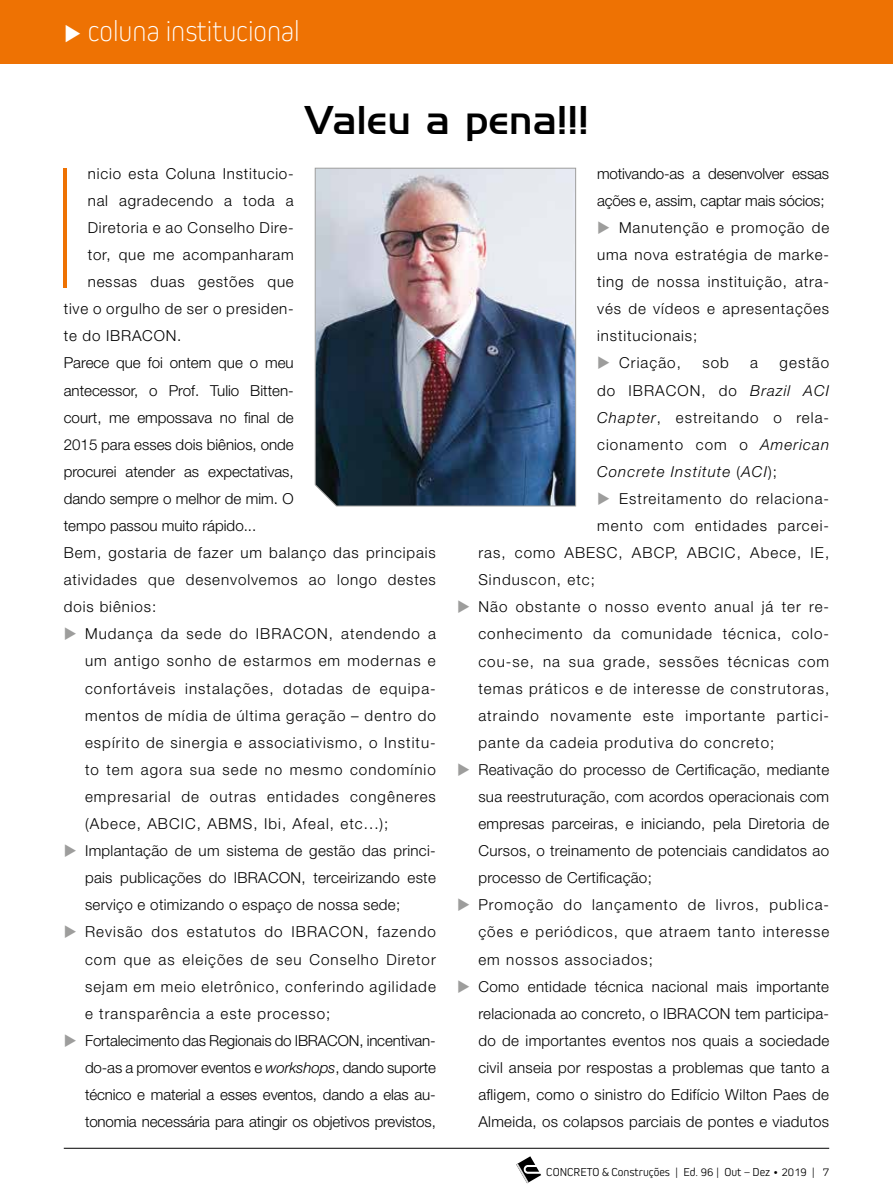
<style>
.page{position:relative;width:893px;height:1191px;background:#fff}
.page>*{position:absolute;margin:0;border:0;box-sizing:border-box;transform-origin:0 0}
.t1{font:200 166.8px "Helvetica Neue LT Std";color:#ee7203}
.t2{font:500 42px "Handel Got D";color:#000}
.t3{font:200 30px "Kiro";color:#fff;scale:.95 1}
.t4{font:300 15.15px/27.2px "Helvetica Neue LT Std";letter-spacing:.05em;color:#000;text-align:justify}
.t5{font:300 15.15px "Helvetica Neue LT Std";color:#000}
.t6{font:300 15.15px "Helvetica Neue LT Std";letter-spacing:.07em;color:#000}
.t7{font:300 15.15px/27.2px "Helvetica Neue LT Std";letter-spacing:-.01em;color:#000}
.t8{font:300 12px "Kiro";color:#000}
.s1{color:#9d9d9c}
.s2{font-style:italic}
</style>
<div class="page">
<svg style="left:516px;top:1156px;width:25px;height:27px"></svg>
<hr style="left:64px;top:1148px;width:765px;height:1px;background:#000">
<div style="left:0;top:0;width:893px;height:64px;background:#ee7203"></div>
<img style="left:315px;top:168px;width:261px;height:338px">
<h3 class="t3" style="left:64px;top:14px;width:249px">◆ coluna institucional</h3>
<h2 class="t2" style="left:304px;top:97px;width:286px">Valeu a pena!!!</h2>
<h1 class="t1" style="left:55px;top:132px;width:23px">I</h1>
<p class="t4" style="left:88px;top:159px;width:207px">nicio esta Coluna Institucio-</p>
<p class="t4" style="left:88px;top:187px;width:207px">nal agradecendo a toda a</p>
<p class="t4" style="left:88px;top:214px;width:207px">Diretoria e ao Conselho Dire-</p>
<p class="t4" style="left:88px;top:241px;width:207px">tor, que me acompanharam</p>
<p class="t4" style="left:88px;top:268px;width:207px">nessas duas gestões que</p>
<p class="t4" style="left:64px;top:295px;width:231px">tive o orgulho de ser o presiden-</p>
<p class="t4" style="left:64px;top:322px;width:119px">te do IBRACON.</p>
<p class="t5" style="left:64px;top:354px;width:231px">Parece que foi ontem que o meu</p>
<p class="t5" style="left:64px;top:381px;width:231px">antecessor, o Prof. Tulio Bitten-</p>
<p class="t5" style="left:64px;top:408px;width:231px">court, me empossava no final de</p>
<p class="t5" style="left:64px;top:435px;width:231px">2015 para esses dois biênios, onde</p>
<p class="t5" style="left:64px;top:462px;width:231px">procurei atender as expectativas,</p>
<p class="t5" style="left:64px;top:489px;width:231px">dando sempre o melhor de mim. O</p>
<p class="t5" style="left:64px;top:516px;width:194px">tempo passou muito rápido...</p>
<p class="t4" style="left:64px;top:539px;width:374px">Bem, gostaria de fazer um balanço das principais</p>
<p class="t4" style="left:64px;top:566px;width:374px">atividades que desenvolvemos ao longo destes</p>
<p class="t4" style="left:64px;top:593px;width:94px">dois biênios:</p>
<p class="t4" style="left:85px;top:620px;width:352px;text-indent:-21px"><span class="s1">◆</span> Mudança da sede do IBRACON, atendendo a um antigo sonho de estarmos em modernas e confortáveis instalações, dotadas de equipa&shy;mentos de mídia de última geração – dentro do espírito de sinergia e associativismo, o Institu&shy;to tem agora sua sede no mesmo condomínio empresarial de outras entidades congêneres (Abece, ABCIC, ABMS, Ibi, Afeal, etc...);</p>
<p class="t4" style="left:85px;top:837px;width:352px;text-indent:-21px"><span class="s1">◆</span> Implantação de um sistema de gestão das princi&shy;pais publicações do IBRACON, terceirizando este serviço e otimizando o espaço de nossa sede;</p>
<p class="t4" style="left:85px;top:918px;width:352px;text-indent:-21px"><span class="s1">◆</span> Revisão dos estatutos do IBRACON, fazendo com que as eleições de seu Conselho Diretor sejam em meio eletrônico, conferindo agilidade e transparência a este processo;</p>
<p class="t4" style="left:85px;top:1026px;width:352px;text-indent:-21px"><span class="s1">◆</span> Fortalecimento das Regionais do IBRACON, incentivan&shy;do-as a promover eventos e <span class="s2">workshops</span>, dando suporte técnico e material a esses eventos, dando a elas au&shy;tonomia necessária para atingir os objetivos previstos,</p>
<p class="t7" style="left:597px;top:159px;width:234px">motivando-as a desenvolver essas ações e, assim, captar mais sócios;</p>
<p class="t4" style="left:597px;top:214px;width:234px"><span class="s1">◆</span> Manutenção e promoção de uma nova estratégia de marke&shy;ting de nossa instituição, atra&shy;vés de vídeos e apresentações institucionais;</p>
<p class="t6" style="left:597px;top:354px;width:85px"><span class="s1">◆</span> Criação,</p>
<p class="t4" style="left:702px;top:349px;width:28px">sob</p>
<p class="t4" style="left:750px;top:349px;width:9px">a</p>
<p class="t4" style="left:597px;top:349px;width:234px;text-indent:182px">gestão do IBRACON, do <span class="s2">Brazil ACI Chapter</span>, estreitando o rela&shy;cionamento com o <span class="s2">American Concrete Institute</span> (<span class="s2">ACI</span>);</p>
<p class="t6" style="left:597px;top:489px;width:234px"><span class="s1">◆</span> Estreitamento do relaciona-</p>
<p class="t6" style="left:597px;top:516px;width:234px">mento com entidades parcei-</p>
<p class="t6" style="left:478px;top:543px;width:352px">ras, como ABESC, ABCP, ABCIC, Abece, IE,</p>
<p class="t6" style="left:478px;top:570px;width:118px">Sinduscon, etc;</p>
<p class="t4" style="left:478px;top:593px;width:352px;text-indent:-21px"><span class="s1">◆</span> Não obstante o nosso evento anual já ter re&shy;conhecimento da comunidade técnica, colo&shy;cou-se, na sua grade, sessões técnicas com temas práticos e de interesse de construtoras, atraindo novamente este importante partici&shy;pante da cadeia produtiva do concreto;</p>
<p class="t4" style="left:478px;top:755px;width:352px;text-indent:-21px"><span class="s1">◆</span> Reativação do processo de Certificação, mediante sua reestruturação, com acordos operacionais com empresas parceiras, e iniciando, pela Diretoria de Cursos, o treinamento de potenciais candidatos ao processo de Certificação;</p>
<p class="t4" style="left:478px;top:891px;width:352px;text-indent:-21px"><span class="s1">◆</span> Promoção do lançamento de livros, publica&shy;ções e periódicos, que atraem tanto interesse em nossos associados;</p>
<p class="t4" style="left:478px;top:972px;width:352px;text-indent:-21px"><span class="s1">◆</span> Como entidade técnica nacional mais importante relacionada ao concreto, o IBRACON tem participa&shy;do de importantes eventos nos quais a sociedade civil anseia por respostas a problemas que tanto a afligem, como o sinistro do Edifício Wilton Paes de Almeida, os colapsos parciais de pontes e viadutos</p>
<p class="t8" style="left:546px;top:1164px;width:284px">CONCRETO &amp; Construções | Ed. 96 | Out – Dez • 2019 | 7</p>
</div>
